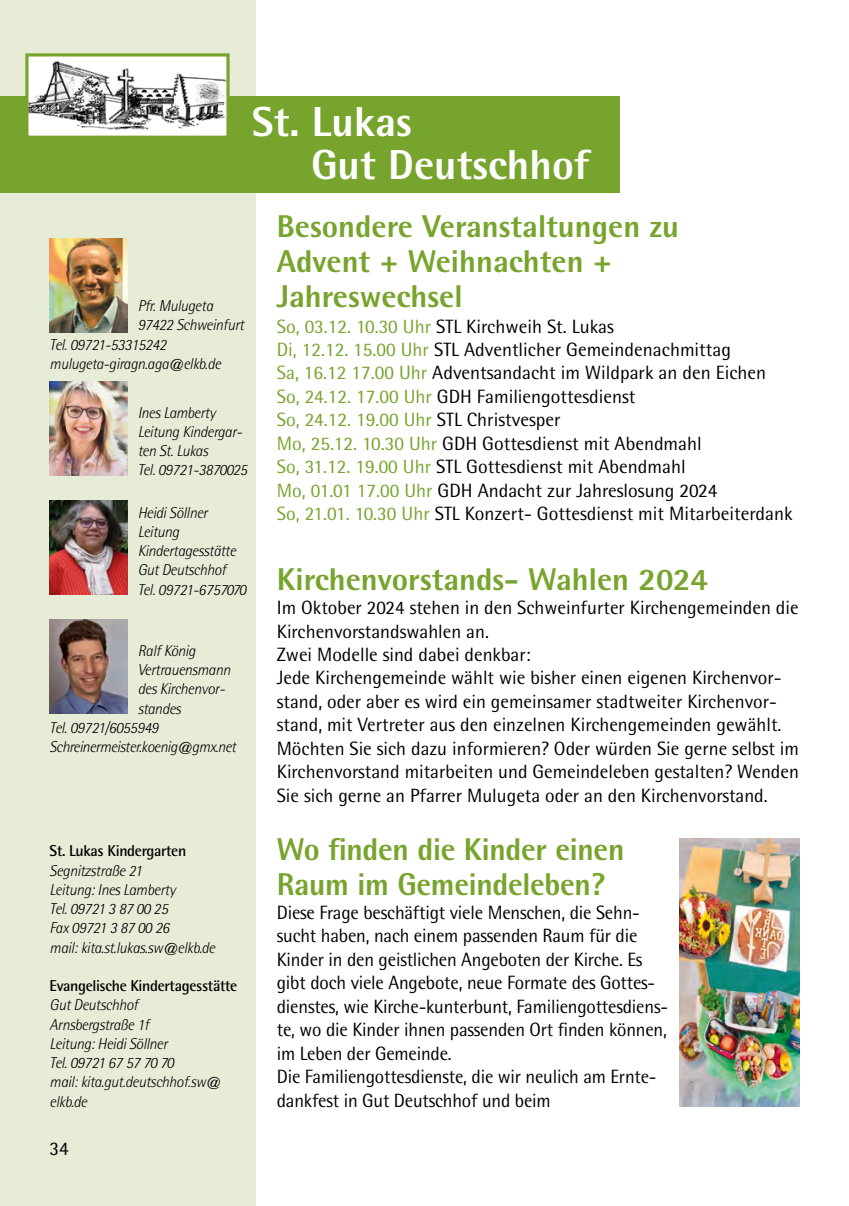
<style>
.page{position:relative;width:849px;height:1206px;background:#fff}
.page>*{position:absolute;margin:0;border:0;box-sizing:border-box;transform-origin:0 0}
.Überschrift{font:800 42px "Rotis Semi Sans Std";color:#fff}
.Überschrift-2{font:800 31.5px/35px "Rotis Semi Sans Std";color:#77a42d}
.Fließtext{font:19.25px/23.4px "Rotis Semi Sans Std";color:#000}
.Fließtext-2{font:19.25px "Rotis Semi Sans Std";color:#77a42d}
.Kontaktdaten{font:italic 300 15.75px/19.2px "Rotis Semi Sans Std";letter-spacing:-.02em;color:#000}
.Kontaktdaten-2{font:700 15.75px "Rotis Semi Sans Std";letter-spacing:-.02em;color:#000}
.s1{color:#77a42d}
.s2{color:#000}
</style>
<div class="page">
<div style="left:0;top:0;width:255px;height:1205px;background:#e7ecd7"></div>
<div style="left:0;top:96px;width:619px;height:96px;background:#77a42d"></div>
<img style="left:29px;top:57px;width:196px;height:78px">
<div style="left:25px;top:53px;width:204px;height:86px;border:3px solid #77a42d"></div>
<img style="left:50px;top:239px;width:78px;height:94px">
<img style="left:50px;top:500px;width:78px;height:94px">
<img style="left:50px;top:619px;width:78px;height:94px">
<img style="left:50px;top:381px;width:78px;height:94px">
<img style="left:679px;top:838px;width:120px;height:268px">
<p class="Überschrift" style="left:252px;top:95px;width:161px">St. Lukas</p>
<p class="Überschrift" style="left:311px;top:138px;width:280px">Gut Deutschhof</p>
<p class="Kontaktdaten" style="left:138px;top:296px;width:77px">Pfr. Mulugeta</p>
<p class="Kontaktdaten" style="left:138px;top:315px;width:108px">97422 Schweinfurt</p>
<p class="Kontaktdaten" style="left:50px;top:334px;width:118px">Tel. 09721-53315242</p>
<p class="Kontaktdaten" style="left:50px;top:354px;width:173px">mulugeta-giragn.aga@elkb.de</p>
<p class="Kontaktdaten" style="left:138px;top:402px;width:79px">Ines Lamberty</p>
<p class="Kontaktdaten" style="left:138px;top:422px;width:106px">Leitung Kindergar&shy;ten St. Lukas</p>
<p class="Kontaktdaten" style="left:138px;top:460px;width:111px">Tel. 09721-3870025</p>
<p class="Kontaktdaten" style="left:138px;top:502px;width:71px">Heidi Söllner</p>
<p class="Kontaktdaten" style="left:138px;top:521px;width:100px">Leitung<br>Kindertagesstätte</p>
<p class="Kontaktdaten" style="left:138px;top:560px;width:90px">Gut Deutschhof</p>
<p class="Kontaktdaten" style="left:138px;top:579px;width:110px">Tel. 09721-6757070</p>
<p class="Kontaktdaten" style="left:138px;top:640px;width:59px">Ralf König</p>
<p class="Kontaktdaten" style="left:138px;top:660px;width:94px">Vertrauensmann des Kirchenvor&shy;standes</p>
<p class="Kontaktdaten" style="left:50px;top:717px;width:110px">Tel. 09721/6055949</p>
<p class="Kontaktdaten" style="left:50px;top:737px;width:188px">Schreinermeister.koenig@gmx.net</p>
<p class="Kontaktdaten-2" style="left:50px;top:841px;width:138px">St. Lukas Kindergarten</p>
<p class="Kontaktdaten" style="left:50px;top:860px;width:94px">Segnitzstraße 21</p>
<p class="Kontaktdaten" style="left:50px;top:879px;width:127px">Leitung: Ines Lamberty</p>
<p class="Kontaktdaten" style="left:50px;top:899px;width:120px">Tel. 09721 3 87 00 25</p>
<p class="Kontaktdaten" style="left:50px;top:918px;width:121px">Fax 09721 3 87 00 26</p>
<p class="Kontaktdaten" style="left:50px;top:937px;width:167px">mail: kita.st.lukas.sw@elkb.de</p>
<p class="Kontaktdaten-2" style="left:50px;top:976px;width:189px">Evangelische Kindertagesstätte</p>
<p class="Kontaktdaten" style="left:50px;top:995px;width:90px">Gut Deutschhof</p>
<p class="Kontaktdaten" style="left:50px;top:1014px;width:101px">Arnsbergstraße 1f</p>
<p class="Kontaktdaten" style="left:50px;top:1033px;width:119px">Leitung: Heidi Söllner</p>
<p class="Kontaktdaten" style="left:50px;top:1053px;width:126px">Tel. 09721 67 57 70 70</p>
<p class="Kontaktdaten" style="left:50px;top:1072px;width:173px">mail: kita.gut.deutschhof.sw@ elkb.de</p>
<p class="Fließtext" style="left:50px;top:1136px;width:21px">34</p>
<p class="Überschrift-2" style="left:277px;top:208px;width:403px">Besondere Veranstaltungen zu</p>
<p class="Überschrift-2" style="left:277px;top:243px;width:336px">Advent + Weihnachten +<br>Jahreswechsel</p>
<p class="Fließtext" style="left:277px;top:314px;width:338px"><span class="s1">So, 03.12. 10.30 Uhr</span> STL Kirchweih St. Lukas</p>
<p class="Fließtext" style="left:277px;top:337px;width:455px"><span class="s1">Di, 12.12. 15.00 Uhr</span> STL Adventlicher Gemeindenachmittag</p>
<p class="Fließtext" style="left:277px;top:361px;width:491px"><span class="s1">Sa, 16.12 17.00 Uhr</span> Adventsandacht im Wildpark an den Eichen</p>
<p class="Fließtext" style="left:277px;top:384px;width:360px"><span class="s1">So, 24.12. 17.00 Uhr</span> GDH Familiengottesdienst</p>
<p class="Fließtext-2" style="left:277px;top:408px;width:285px">So, 24.12. 19.00 Uhr <span class="s2">STL Christvesper</span></p>
<p class="Fließtext" style="left:277px;top:431px;width:426px"><span class="s1">Mo, 25.12. 10.30 Uhr</span> GDH Gottesdienst mit Abendmahl</p>
<p class="Fließtext" style="left:277px;top:455px;width:410px"><span class="s1">So, 31.12. 19.00 Uhr</span> STL Gottesdienst mit Abendmahl</p>
<p class="Fließtext" style="left:277px;top:478px;width:442px"><span class="s1">Mo, 01.01 17.00 Uhr</span> GDH Andacht zur Jahreslosung 2024</p>
<p class="Fließtext" style="left:277px;top:502px;width:517px"><span class="s1">So, 21.01. 10.30 Uhr</span> STL Konzert- Gottesdienst mit Mitarbeiterdank</p>
<p class="Überschrift-2" style="left:277px;top:561px;width:432px">Kirchenvorstands- Wahlen 2024</p>
<p class="Fließtext" style="left:277px;top:595px;width:523px">Im Oktober 2024 stehen in den Schweinfurter Kirchengemeinden die<br>Kirchenvorstandswahlen an.</p>
<p class="Fließtext" style="left:277px;top:642px;width:255px">Zwei Modelle sind dabei denkbar:</p>
<p class="Fließtext" style="left:277px;top:666px;width:506px">Jede Kirchengemeinde wählt wie bisher einen eigenen Kirchenvor&shy;stand, oder aber es wird ein gemeinsamer stadtweiter Kirchenvor&shy;stand, mit Vertreter aus den einzelnen Kirchengemeinden gewählt.</p>
<p class="Fließtext" style="left:277px;top:736px;width:523px;text-align:justify">Möchten Sie sich dazu informieren? Oder würden Sie gerne selbst im Kirchenvorstand mitarbeiten und Gemeindeleben gestalten? Wenden Sie sich gerne an Pfarrer Mulugeta oder an den Kirchenvorstand.</p>
<p class="Überschrift-2" style="left:277px;top:831px;width:349px">Wo finden die Kinder einen<br>Raum im Gemeindeleben?</p>
<p class="Fließtext" style="left:277px;top:900px;width:392px">Diese Frage beschäftigt viele Menschen, die Sehn&shy;sucht haben, nach einem passenden Raum für die Kinder in den geistlichen Angeboten der Kirche. Es gibt doch viele Angebote, neue Formate des Gottes&shy;dienstes, wie Kirche-kunterbunt, Familiengottesdiens&shy;te, wo die Kinder ihnen passenden Ort finden können, im Leben der Gemeinde.</p>
<p class="Fließtext" style="left:277px;top:1064px;width:381px">Die Familiengottesdienste, die wir neulich am Ernte&shy;dankfest in Gut Deutschhof und beim</p>
</div>
